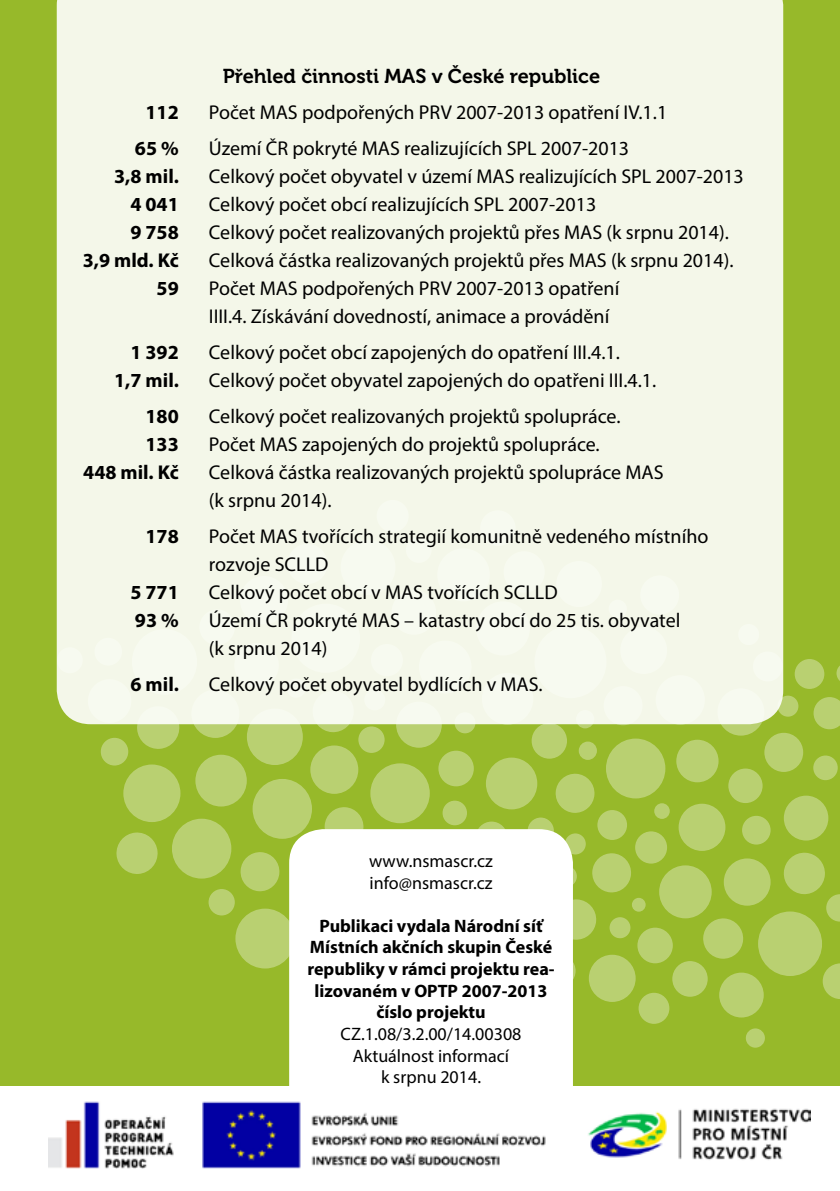
<style>
.page{position:relative;width:840px;height:1191px;background:#fff}
.page>*{position:absolute;margin:0;border:0;box-sizing:border-box;transform-origin:0 0}
.t1{font:20px/28px "Myriad Pro";color:#000}
.t2{font:700 20px "Myriad Pro";color:#000}
.t3{font:20px "Museo 700";color:#000}
.t4{font:700 18px/21.6px "Myriad Pro";color:#000}
.t5{font:18px/21.6px "Myriad Pro";color:#000}
</style>
<div class="page">
<div style="left:0;top:0;width:839px;height:1191px;background:#97b92a"></div>
<div style="left:247px;top:708px;width:56px;height:57px;background:#b9d071;border-radius:50%"></div>
<div style="left:252px;top:779px;width:60px;height:59px;background:#b9d071;border-radius:50%"></div>
<div style="left:172px;top:818px;width:59px;height:60px;background:#b9d071;border-radius:50%"></div>
<div style="left:605px;top:738px;width:60px;height:60px;background:#b9d071;border-radius:50%"></div>
<div style="left:370px;top:763px;width:59px;height:60px;background:#b9d071;border-radius:50%"></div>
<div style="left:235px;top:908px;width:60px;height:60px;background:#b9d071;border-radius:50%"></div>
<div style="left:123px;top:764px;width:57px;height:58px;background:#b9d071;border-radius:50%"></div>
<div style="left:757px;top:911px;width:64px;height:65px;background:#b9d071;border-radius:50%"></div>
<div style="left:658px;top:865px;width:53px;height:53px;background:#b9d071;border-radius:50%"></div>
<div style="left:396px;top:701px;width:45px;height:46px;background:#b9d071;border-radius:50%"></div>
<div style="left:310px;top:745px;width:48px;height:49px;background:#b9d071;border-radius:50%"></div>
<div style="left:485px;top:757px;width:52px;height:52px;background:#b9d071;border-radius:50%"></div>
<div style="left:195px;top:754px;width:52px;height:52px;background:#b9d071;border-radius:50%"></div>
<svg style="left:191px;top:689px;width:48px;height:49px"></svg>
<svg style="left:87px;top:724px;width:93px;height:25px"></svg>
<svg style="left:116px;top:832px;width:42px;height:42px"></svg>
<svg style="left:717px;top:688px;width:46px;height:47px"></svg>
<div style="left:678px;top:803px;width:47px;height:48px;background:#b9d071;border-radius:50%"></div>
<div style="left:723px;top:858px;width:47px;height:47px;background:#b9d071;border-radius:50%"></div>
<div style="left:588px;top:954px;width:47px;height:48px;background:#b9d071;border-radius:50%"></div>
<div style="left:718px;top:972px;width:45px;height:45px;background:#b9d071;border-radius:50%"></div>
<div style="left:783px;top:795px;width:44px;height:45px;background:#b9d071;border-radius:50%"></div>
<div style="left:764px;top:733px;width:38px;height:39px;background:#b9d071;border-radius:50%"></div>
<div style="left:676px;top:739px;width:42px;height:43px;background:#b9d071;border-radius:50%"></div>
<svg style="left:703px;top:918px;width:40px;height:41px"></svg>
<svg style="left:572px;top:852px;width:59px;height:88px"></svg>
<svg style="left:555px;top:773px;width:39px;height:40px"></svg>
<svg style="left:324px;top:807px;width:40px;height:22px"></svg>
<svg style="left:240px;top:852px;width:40px;height:40px"></svg>
<svg style="left:312px;top:724px;width:42px;height:9px"></svg>
<div style="left:672px;top:961px;width:35px;height:35px;background:#b9d071;border-radius:50%"></div>
<div style="left:637px;top:927px;width:35px;height:36px;background:#b9d071;border-radius:50%"></div>
<svg style="left:822px;top:963px;width:17px;height:36px"></svg>
<div style="left:531px;top:723px;width:35px;height:35px;background:#b9d071;border-radius:50%"></div>
<div style="left:438px;top:750px;width:35px;height:36px;background:#b9d071;border-radius:50%"></div>
<svg style="left:475px;top:821px;width:32px;height:32px"></svg>
<svg style="left:543px;top:954px;width:32px;height:33px"></svg>
<div style="left:634px;top:831px;width:32px;height:32px;background:#b9d071;border-radius:50%"></div>
<svg style="left:813px;top:697px;width:26px;height:32px"></svg>
<div style="left:794px;top:659px;width:29px;height:30px;background:#b9d071;border-radius:50%"></div>
<div style="left:728px;top:768px;width:34px;height:35px;background:#b9d071;border-radius:50%"></div>
<div style="left:597px;top:810px;width:29px;height:30px;background:#b9d071;border-radius:50%"></div>
<div style="left:741px;top:816px;width:29px;height:28px;background:#b9d071;border-radius:50%"></div>
<div style="left:638px;top:992px;width:31px;height:31px;background:#b9d071;border-radius:50%"></div>
<svg style="left:527px;top:817px;width:26px;height:27px"></svg>
<div style="left:358px;top:726px;width:26px;height:27px;background:#b9d071;border-radius:50%"></div>
<div style="left:208px;top:889px;width:27px;height:26px;background:#b9d071;border-radius:50%"></div>
<div style="left:442px;top:800px;width:24px;height:25px;background:#b9d071;border-radius:50%"></div>
<div style="left:101px;top:738px;width:27px;height:27px;background:#b9d071;border-radius:50%"></div>
<svg style="left:812px;top:755px;width:25px;height:25px"></svg>
<svg style="left:782px;top:852px;width:57px;height:69px"></svg>
<div style="left:777px;top:695px;width:21px;height:21px;background:#b9d071;border-radius:50%"></div>
<svg style="left:836px;top:667px;width:3px;height:13px"></svg>
<svg style="left:745px;top:1028px;width:19px;height:19px"></svg>
<div style="left:564px;top:833px;width:21px;height:21px;background:#b9d071;border-radius:50%"></div>
<svg style="left:555px;top:866px;width:21px;height:21px"></svg>
<div style="left:609px;top:917px;width:21px;height:21px;background:#b9d071;border-radius:50%"></div>
<svg style="left:454px;top:712px;width:21px;height:21px"></svg>
<svg style="left:578px;top:741px;width:18px;height:19px"></svg>
<svg style="left:575px;top:710px;width:19px;height:18px"></svg>
<div style="left:654px;top:803px;width:15px;height:16px;background:#b9d071;border-radius:50%"></div>
<div style="left:631px;top:898px;width:14px;height:13px;background:#b9d071;border-radius:50%"></div>
<div style="left:0;top:1086px;width:839px;height:105px;background:#fff"></div>
<div style="left:289px;top:829px;width:283px;height:340px;background:#fff"></div>
<img style="left:48px;top:1100px;width:761px;height:68px">
<div style="left:57px;top:0;width:725px;height:724px;background:#f4f7e9"></div>
<p class="t3" style="left:223px;top:65px;width:378px">Přehled činnosti MAS v České republice</p>
<p class="t2" style="left:145px;top:99px;width:35px">112</p>
<p class="t1" style="left:209px;top:98px;width:459px">Počet MAS podpořených PRV 2007-2013 opatření IV.1.1</p>
<p class="t2" style="left:135px;top:135px;width:45px">65 %</p>
<p class="t1" style="left:209px;top:134px;width:421px">Území ČR pokryté MAS realizujících SPL 2007-2013</p>
<p class="t2" style="left:114px;top:163px;width:66px">3,8 mil.</p>
<p class="t1" style="left:209px;top:162px;width:536px">Celkový počet obyvatel v území MAS realizujících SPL 2007-2013</p>
<p class="t2" style="left:130px;top:191px;width:50px">4 041</p>
<p class="t1" style="left:209px;top:190px;width:389px">Celkový počet obcí realizujících SPL 2007-2013</p>
<p class="t2" style="left:130px;top:219px;width:50px">9 758</p>
<p class="t1" style="left:209px;top:218px;width:521px">Celkový počet realizovaných projektů přes MAS (k srpnu 2014).</p>
<p class="t2" style="left:83px;top:247px;width:98px">3,9 mld. Kč</p>
<p class="t1" style="left:209px;top:246px;width:526px">Celková částka realizovaných projektů přes MAS (k srpnu 2014).</p>
<p class="t2" style="left:156px;top:275px;width:24px">59</p>
<p class="t1" style="left:209px;top:274px;width:412px">Počet MAS podpořených PRV 2007-2013 opatření<br>IIII.4. Získávání dovedností, animace a provádění</p>
<p class="t2" style="left:130px;top:339px;width:50px">1 392</p>
<p class="t1" style="left:209px;top:338px;width:412px">Celkový počet obcí zapojených do opatření III.4.1.</p>
<p class="t2" style="left:114px;top:367px;width:66px">1,7 mil.</p>
<p class="t1" style="left:209px;top:366px;width:448px">Celkový počet obyvatel zapojených do opatřeni III.4.1.</p>
<p class="t2" style="left:145px;top:403px;width:35px">180</p>
<p class="t1" style="left:209px;top:402px;width:413px">Celkový počet realizovaných projektů spolupráce.</p>
<p class="t2" style="left:145px;top:431px;width:35px">133</p>
<p class="t1" style="left:209px;top:430px;width:392px">Počet MAS zapojených do projektů spolupráce.</p>
<p class="t2" style="left:83px;top:459px;width:97px">448 mil. Kč</p>
<p class="t1" style="left:209px;top:458px;width:456px">Celková částka realizovaných projektů spolupráce MAS (k srpnu 2014).</p>
<p class="t2" style="left:145px;top:523px;width:35px">178</p>
<p class="t1" style="left:209px;top:522px;width:500px">Počet MAS tvořících strategií komunitně vedeného místního rozvoje SCLLD</p>
<p class="t2" style="left:130px;top:579px;width:50px">5 771</p>
<p class="t1" style="left:209px;top:578px;width:350px">Celkový počet obcí v MAS tvořících SCLLD</p>
<p class="t2" style="left:135px;top:607px;width:45px">93 %</p>
<p class="t1" style="left:209px;top:606px;width:473px">Území ČR pokryté MAS – katastry obcí do 25 tis. obyvatel (k srpnu 2014)</p>
<p class="t2" style="left:130px;top:671px;width:50px">6 mil.</p>
<p class="t1" style="left:209px;top:670px;width:335px">Celkový počet obyvatel bydlících v MAS.</p>
<p class="t5" style="left:369px;top:850px;width:125px">www.nsmascr.cz info@nsmascr.cz</p>
<p class="t4" style="left:319px;top:914px;width:225px">Publikaci vydala Národní síť</p>
<p class="t4" style="left:310px;top:936px;width:244px">Místních akčních skupin České</p>
<p class="t4" style="left:307px;top:957px;width:249px">republiky v rámci projektu rea-</p>
<p class="t4" style="left:314px;top:979px;width:124px">lizovaném v OPTP</p>
<p class="t4" style="left:376px;top:979px;width:173px;text-indent:85px">2007-2013 číslo projektu</p>
<p class="t5" style="left:340px;top:1022px;width:182px;text-align:center">CZ.1.08/3.2.00/14.00308<br>Aktuálnost informací<br>k srpnu 2014.</p>
</div>
